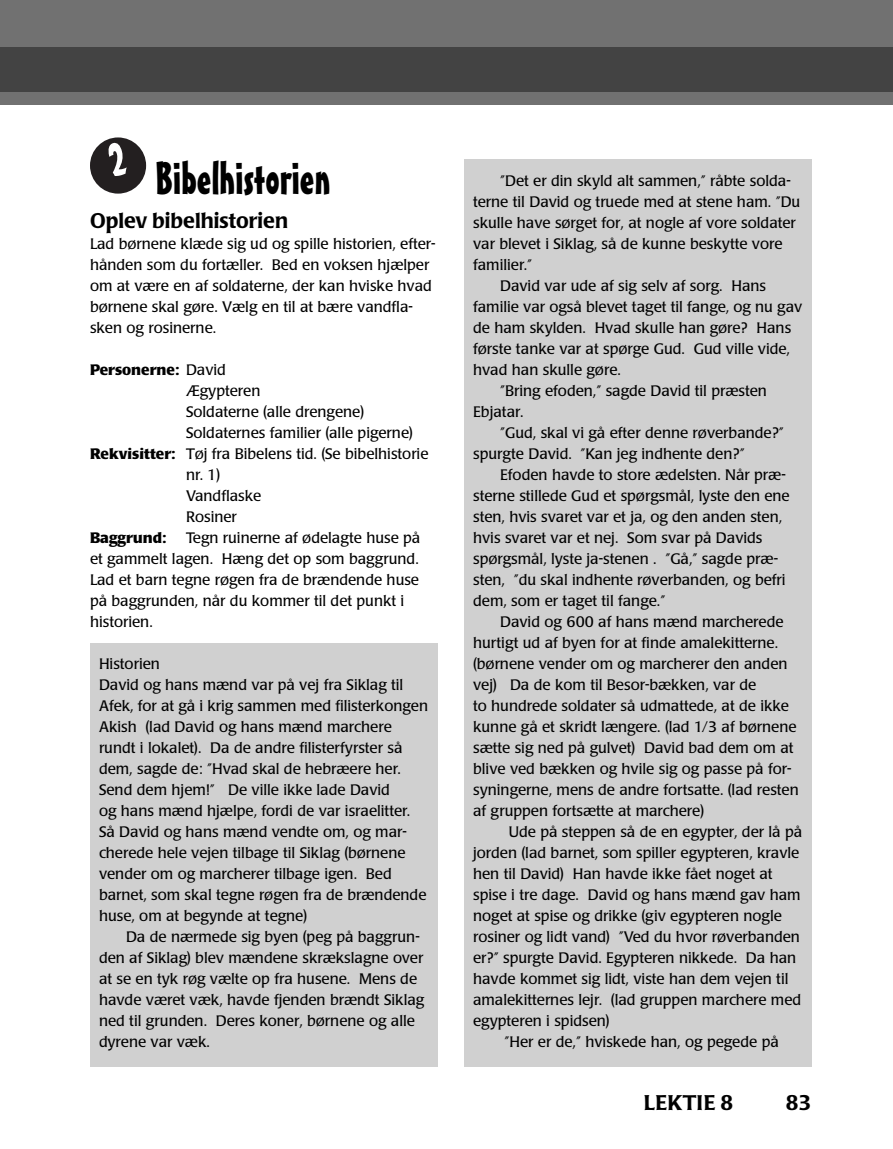
<style>
.page{position:relative;width:893px;height:1149px;background:#fff}
.page>*{position:absolute;margin:0;border:0;box-sizing:border-box;transform-origin:0 0}
.t1{font:45px "Mister Earl BT";color:#000}
.t2{font:500 21px "Poppl Laudatio";color:#000}
.t3{font:15px/21px "Poppl Laudatio";color:#000}
.t4{font:700 15px "Poppl Laudatio";color:#000}
.s1{font-weight:400}
.s2{font-weight:700}
</style>
<div class="page">
<div style="left:0;top:0;width:893px;height:104px;background:#717171"></div>
<div style="left:0;top:47px;width:893px;height:44px;background:#434343"></div>
<div style="left:90px;top:137px;width:56px;height:56px;background:#231f20;border-radius:50%"></div>
<div style="left:464px;top:159px;width:347px;height:907px;background:#d0d0d0"></div>
<div style="left:90px;top:643px;width:347px;height:423px;background:#d0d0d0"></div>
<h1 class="t1" style="left:155px;top:160px;width:177px">Bibelhistorien</h1>
<h2 class="t2" style="left:90px;top:211px;width:200px">Oplev bibelhistorien</h2>
<p class="t3" style="left:90px;top:234px;width:347px">Lad børnene klæde sig ud og spille historien, efter&shy;hånden som du fortæller. Bed en voksen hjælper om at være en af soldaterne, der kan hviske hvad børnene skal gøre. Vælg en til at bære vandfla&shy;sken og rosinerne.</p>
<p class="t4" style="left:90px;top:363px;width:137px">Personerne: <span class="s1">David</span></p>
<p class="t3" style="left:186px;top:381px;width:76px">Ægypteren</p>
<p class="t3" style="left:186px;top:402px;width:180px">Soldaterne (alle drengene)</p>
<p class="t3" style="left:186px;top:423px;width:228px">Soldaternes familier (alle pigerne)</p>
<p class="t3" style="left:90px;top:444px;width:340px"><span class="s2">Rekvisitter:</span> Tøj fra Bibelens tid. (Se bibelhistorie</p>
<p class="t3" style="left:186px;top:465px;width:36px">nr. 1)</p>
<p class="t3" style="left:186px;top:486px;width:77px">Vandflaske</p>
<p class="t3" style="left:186px;top:507px;width:52px">Rosiner</p>
<p class="t4" style="left:90px;top:531px;width:78px">Baggrund:</p>
<p class="t3" style="left:90px;top:528px;width:332px;text-indent:96px">Tegn ruinerne af ødelagte huse på et gammelt lagen. Hæng det op som baggrund.<br>Lad et barn tegne røgen fra de brændende huse på baggrunden, når du kommer til det punkt i historien.</p>
<p class="t3" style="left:99px;top:654px;width:331px">Historien<br>David og hans mænd var på vej fra Siklag til Afek, for at gå i krig sammen med filisterkongen Akish (lad David og hans mænd marchere rundt i lokalet). Da de andre filisterfyrster så dem, sagde de: ”Hvad skal de hebræere her.<br>Send dem hjem!” De ville ikke lade David<br>og hans mænd hjælpe, fordi de var israelitter.<br>Så David og hans mænd vendte om, og mar&shy;cherede hele vejen tilbage til Siklag (børnene vender om og marcherer tilbage igen. Bed barnet, som skal tegne røgen fra de brændende huse, om at begynde at tegne)</p>
<p class="t3" style="left:99px;top:927px;width:327px;text-indent:27px">Da de nærmede sig byen (peg på baggrun&shy;den af Siklag) blev mændene skrækslagne over at se en tyk røg vælte op fra husene. Mens de havde været væk, havde fjenden brændt Siklag ned til grunden. Deres koner, børnene og alle dyrene var væk.</p>
<p class="t3" style="left:500px;top:171px;width:292px">”Det er din skyld alt sammen,” råbte solda-</p>
<p class="t3" style="left:473px;top:192px;width:329px">terne til David og truede med at stene ham. ”Du</p>
<p class="t3" style="left:473px;top:213px;width:324px">skulle have sørget for, at nogle af vore soldater</p>
<p class="t3" style="left:473px;top:234px;width:311px">var blevet i Siklag, så de kunne beskytte vore</p>
<p class="t3" style="left:473px;top:255px;width:61px">familier.”</p>
<p class="t3" style="left:500px;top:276px;width:267px">David var ude af sig selv af sorg. Hans</p>
<p class="t3" style="left:473px;top:297px;width:331px">familie var også blevet taget til fange, og nu gav</p>
<p class="t3" style="left:473px;top:318px;width:320px">de ham skylden. Hvad skulle han gøre? Hans</p>
<p class="t3" style="left:473px;top:339px;width:318px">første tanke var at spørge Gud. Gud ville vide,</p>
<p class="t3" style="left:473px;top:360px;width:149px">hvad han skulle gøre.</p>
<p class="t3" style="left:500px;top:381px;width:268px">”Bring efoden,” sagde David til præsten</p>
<p class="t3" style="left:473px;top:402px;width:52px">Ebjatar.</p>
<p class="t3" style="left:500px;top:423px;width:285px">”Gud, skal vi gå efter denne røverbande?”</p>
<p class="t3" style="left:473px;top:444px;width:273px">spurgte David. ”Kan jeg indhente den?”</p>
<p class="t3" style="left:500px;top:465px;width:287px">Efoden havde to store ædelsten. Når præ-</p>
<p class="t3" style="left:473px;top:486px;width:318px">sterne stillede Gud et spørgsmål, lyste den ene</p>
<p class="t3" style="left:473px;top:507px;width:311px">sten, hvis svaret var et ja, og den anden sten,</p>
<p class="t3" style="left:473px;top:528px;width:291px">hvis svaret var et nej. Som svar på Davids</p>
<p class="t3" style="left:473px;top:549px;width:306px">spørgsmål, lyste ja-stenen . ”Gå,” sagde præ-</p>
<p class="t3" style="left:473px;top:570px;width:314px">sten, ”du skal indhente røverbanden, og befri</p>
<p class="t3" style="left:473px;top:591px;width:194px">dem, som er taget til fange.”</p>
<p class="t3" style="left:500px;top:612px;width:285px">David og 600 af hans mænd marcherede</p>
<p class="t3" style="left:473px;top:633px;width:307px">hurtigt ud af byen for at finde amalekitterne.</p>
<p class="t3" style="left:473px;top:654px;width:316px">(børnene vender om og marcherer den anden</p>
<p class="t3" style="left:473px;top:675px;width:285px">vej) Da de kom til Besor-bækken, var de</p>
<p class="t3" style="left:473px;top:696px;width:317px">to hundrede soldater så udmattede, at de ikke</p>
<p class="t3" style="left:473px;top:717px;width:325px">kunne gå et skridt længere. (lad 1/3 af børnene</p>
<p class="t3" style="left:473px;top:738px;width:322px">sætte sig ned på gulvet) David bad dem om at</p>
<p class="t3" style="left:473px;top:759px;width:320px">blive ved bækken og hvile sig og passe på for-</p>
<p class="t3" style="left:473px;top:780px;width:327px">syningerne, mens de andre fortsatte. (lad resten</p>
<p class="t3" style="left:473px;top:801px;width:232px">af gruppen fortsætte at marchere)</p>
<p class="t3" style="left:509px;top:822px;width:295px">Ude på steppen så de en egypter, der lå på</p>
<p class="t3" style="left:473px;top:843px;width:328px">jorden (lad barnet, som spiller egypteren, kravle</p>
<p class="t3" style="left:473px;top:864px;width:301px">hen til David) Han havde ikke fået noget at</p>
<p class="t3" style="left:473px;top:885px;width:329px">spise i tre dage. David og hans mænd gav ham</p>
<p class="t3" style="left:473px;top:906px;width:310px">noget at spise og drikke (giv egypteren nogle</p>
<p class="t3" style="left:473px;top:927px;width:328px">rosiner og lidt vand) ”Ved du hvor røverbanden</p>
<p class="t3" style="left:473px;top:948px;width:325px">er?” spurgte David. Egypteren nikkede. Da han</p>
<p class="t3" style="left:473px;top:969px;width:317px">havde kommet sig lidt, viste han dem vejen til</p>
<p class="t3" style="left:473px;top:990px;width:330px">amalekitternes lejr. (lad gruppen marchere med</p>
<p class="t3" style="left:473px;top:1011px;width:138px">egypteren i spidsen)</p>
<p class="t3" style="left:504px;top:1032px;width:276px">”Her er de,” hviskede han, og pegede på</p>
<h2 class="t2" style="left:644px;top:1093px;width:91px">LEKTIE 8</h2>
<h2 class="t2" style="left:786px;top:1093px;width:27px">83</h2>
</div>
